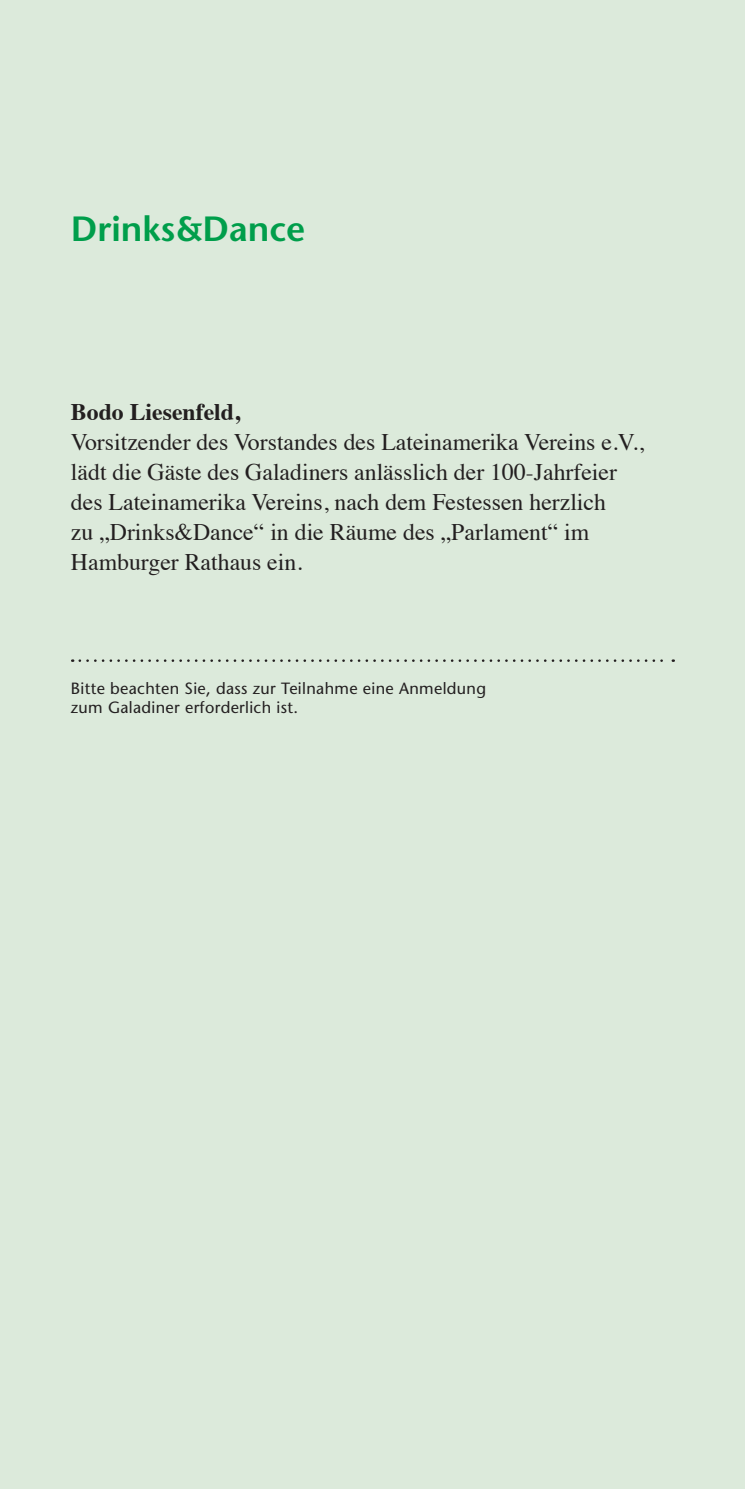
<style>
.page{position:relative;width:745px;height:1489px;background:#fff}
.page>*{position:absolute;margin:0;border:0;box-sizing:border-box;transform-origin:0 0}
.t1{font:600 35px "Stone Sans";color:#009e4b}
.t2{font:23.75px/30px "Times";color:#231f20}
.t3{font:700 23.75px "Times";color:#231f20}
.t4{font:16.25px/19.5px "Stone Sans";letter-spacing:.02em;color:#231f20}
</style>
<div class="page">
<div style="left:0;top:0;width:744px;height:1488px;background:#dceadb"></div>
<svg style="left:80px;top:659px;width:593px;height:3px"></svg>
<h1 class="t1" style="left:71px;top:206px;width:236px">Drinks&amp;Dance</h1>
<p class="t3" style="left:71px;top:389px;width:170px">Bodo Liesenfeld,</p>
<p class="t2" style="left:71px;top:425px;width:574px">Vorsitzender des Vorstandes des Lateinamerika Vereins e.V., lädt die Gäste des Galadiners anlässlich der 100-Jahrfeier des Lateinamerika Vereins, nach dem Festessen herzlich<br>zu „Drinks&amp;Dance“ in die Räume des „Parlament“ im Hamburger Rathaus ein.</p>
<p class="t4" style="left:71px;top:678px;width:416px">Bitte beachten Sie, dass zur Teilnahme eine Anmeldung zum Galadiner erforderlich ist.</p>
</div>
